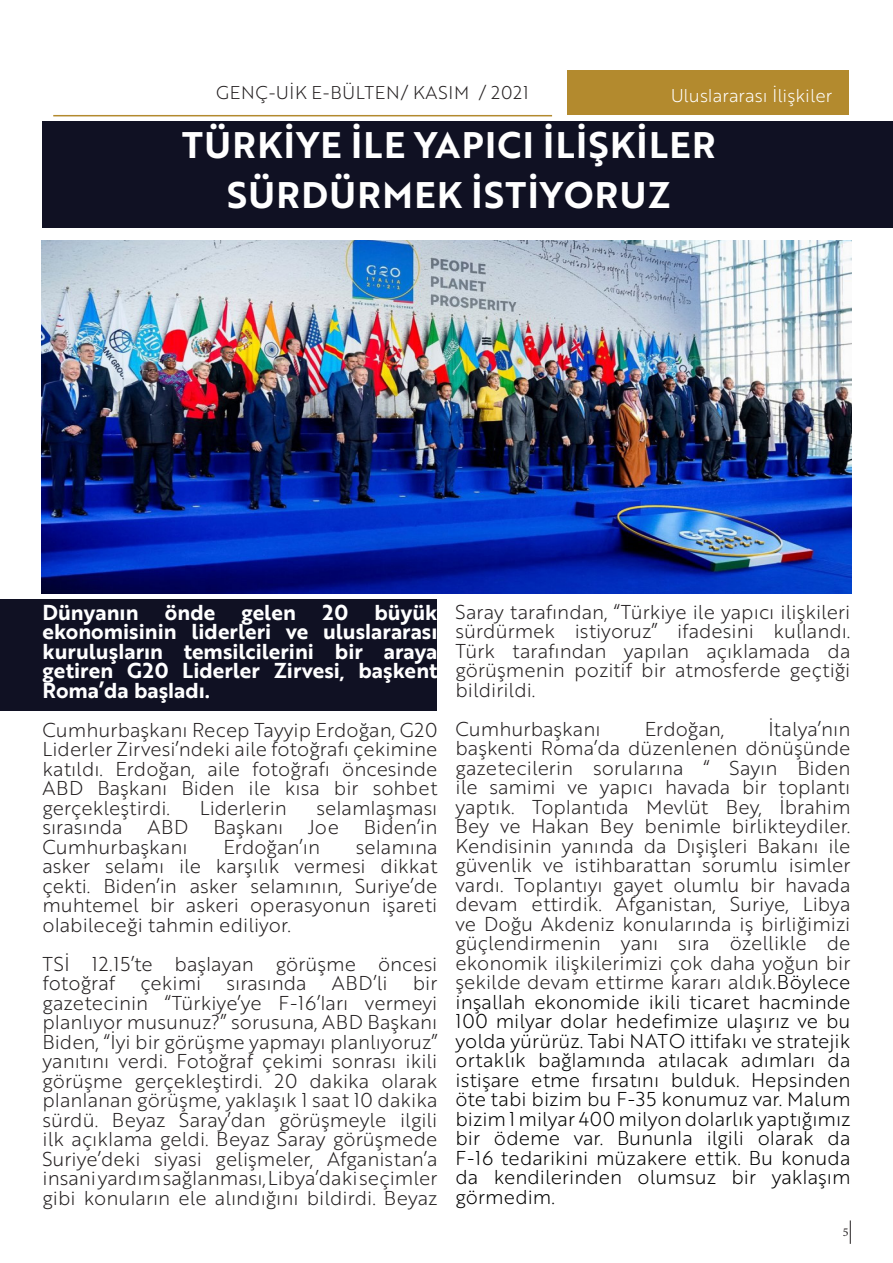
<style>
.page{position:relative;width:893px;height:1263px;background:#fff}
.page>*{position:absolute;margin:0;border:0;box-sizing:border-box;transform-origin:0 0}
.t1{font:700 36px "Brother 1816";letter-spacing:.04em;color:#fff}
.t2{font:700 21px/19.5px "Brother 1816";color:#fff;text-align:justify}
.t3{font:300 19.5px/19.5px "Brother 1816";color:#231f20;text-align:justify}
.t4{font:300 18px "Brother 1816";letter-spacing:.04em;color:#231f20}
.t5{font:300 18px "Brother 1816";color:#fff}
.t6{font:12px "Minion Pro";color:#231f20}
.s1{color:#000}
</style>
<div class="page">
<svg style="left:850px;top:1220px;width:1px;height:24px"></svg>
<div style="left:43px;top:121px;width:850px;height:107px;background:#101123"></div>
<div style="left:568px;top:71px;width:281px;height:44px;background:#b38a2e"></div>
<hr style="left:53px;top:115px;width:499px;height:1px;background:#b38a2e">
<div style="left:0;top:600px;width:437px;height:111px;background:#101123"></div>
<img style="left:42px;top:240px;width:809px;height:353px">
<p class="t4" style="left:216px;top:79px;width:314px">GENÇ-UİK E-BÜLTEN/ KASIM / 2021</p>
<p class="t1" style="left:182px;top:118px;width:535px">TÜRKİYE İLE YAPICI İLİŞKİLER</p>
<p class="t1" style="left:227px;top:167px;width:445px">SÜRDÜRMEK İSTİYORUZ</p>
<p class="t5" style="left:671px;top:82px;width:163px">Uluslararası İlişkiler</p>
<p class="t2" style="left:43px;top:602px;width:98px">Dünyanın</p>
<p class="t2" style="left:165px;top:602px;width:52px">önde</p>
<p class="t2" style="left:242px;top:602px;width:56px">gelen</p>
<p class="t2" style="left:322px;top:602px;width:27px">20</p>
<p class="t2" style="left:43px;top:602px;width:396px;text-indent:332px">büyük ekonomisinin liderleri ve uluslararası kuruluşların temsilcilerini bir araya getiren G20 Liderler Zirvesi, başkent Roma’da başladı.</p>
<p class="t3" style="left:43px;top:719px;width:396px">Cumhurbaşkanı Recep Tayyip Erdoğan, G20<br>Liderler Zirvesi’ndeki aile fotoğrafı çekimine katıldı. Erdoğan, aile fotoğrafı öncesinde ABD Başkanı Biden ile kısa bir sohbet gerçekleştirdi.</p>
<p class="t3" style="left:200px;top:797px;width:89px">Liderlerin</p>
<p class="t3" style="left:317px;top:797px;width:122px">selamlaşması</p>
<p class="t3" style="left:43px;top:817px;width:82px">sırasında</p>
<p class="t3" style="left:148px;top:817px;width:42px">ABD</p>
<p class="t3" style="left:213px;top:817px;width:71px">Başkanı</p>
<p class="t3" style="left:308px;top:817px;width:32px">Joe</p>
<p class="t3" style="left:364px;top:817px;width:75px">Biden’in</p>
<p class="t3" style="left:43px;top:836px;width:147px">Cumhurbaşkanı</p>
<p class="t3" style="left:223px;top:836px;width:98px">Erdoğan’ın</p>
<p class="t3" style="left:43px;top:836px;width:396px;text-indent:313px">selamına asker selamı ile karşılık vermesi dikkat çekti. Biden’in asker selamının, Suriye’de muhtemel bir askeri operasyonun işareti olabileceği tahmin ediliyor.</p>
<p class="t3" style="left:43px;top:953px;width:396px">TSİ 12.15’te başlayan görüşme öncesi fotoğraf</p>
<p class="t3" style="left:140px;top:973px;width:62px">çekimi</p>
<p class="t3" style="left:227px;top:973px;width:82px">sırasında</p>
<p class="t3" style="left:332px;top:973px;width:57px">ABD’li</p>
<p class="t3" style="left:43px;top:973px;width:396px;text-indent:370px">bir gazetecinin “Türkiye’ye F-16’ları vermeyi planlıyor musunuz?” sorusuna, ABD Başkanı Biden, “İyi bir görüşme yapmayı planlıyoruz” yanıtını verdi. Fotoğraf çekimi sonrası ikili görüşme gerçekleştirdi. 20 dakika olarak planlanan görüşme, yaklaşık 1 saat 10 dakika sürdü. Beyaz Saray’dan görüşmeyle ilgili ilk açıklama geldi. Beyaz Saray görüşmede Suriye’deki siyasi gelişmeler, Afganistan’a insani yardım sağlanması, Libya’daki seçimler gibi konuların ele alındığını bildirdi. Beyaz</p>
<p class="t3" style="left:455px;top:601px;width:396px">Saray tarafından, “Türkiye ile yapıcı ilişkileri sürdürmek istiyoruz” ifadesini kullandı.<br>Türk tarafından yapılan açıklamada da görüşmenin pozitif bir atmosferde geçtiği bildirildi.</p>
<p class="t3" style="left:455px;top:718px;width:147px">Cumhurbaşkanı</p>
<p class="t3" style="left:645px;top:718px;width:81px">Erdoğan,</p>
<p class="t3" style="left:455px;top:718px;width:396px;text-indent:313px">İtalya’nın başkenti Roma’da düzenlenen dönüşünde gazetecilerin sorularına “ Sayın Biden ile samimi ve yapıcı havada bir toplantı yaptık. Toplantıda Mevlüt Bey, İbrahim Bey ve Hakan Bey benimle birlikteydiler.<br>Kendisinin yanında da Dışişleri Bakanı ile güvenlik ve istihbarattan sorumlu isimler vardı. Toplantıyı gayet olumlu bir havada devam ettirdik. Afganistan, Suriye, Libya ve Doğu Akdeniz konularında iş birliğimizi güçlendirmenin yanı sıra özellikle de ekonomik ilişkilerimizi çok daha yoğun bir şekilde devam ettirme kararı aldık.<span class="s1">Böylece inşallah ekonomide ikili ticaret hacminde 100 milyar dolar hedefimize ulaşırız ve bu yolda yürürüz. Tabi NATO ittifakı ve stratejik ortaklık bağlamında atılacak adımları da istişare etme fırsatını bulduk. Hepsinden öte tabi bizim bu F-35 konumuz var. Malum bizim 1 milyar 400 milyon dolarlık yaptığımız bir ödeme var. Bununla ilgili olarak da F-16 tedarikini müzakere ettik. Bu konuda da kendilerinden olumsuz bir yaklaşım görmedim.</span></p>
<p class="t6" style="left:843px;top:1224px;width:7px">5</p>
</div>
